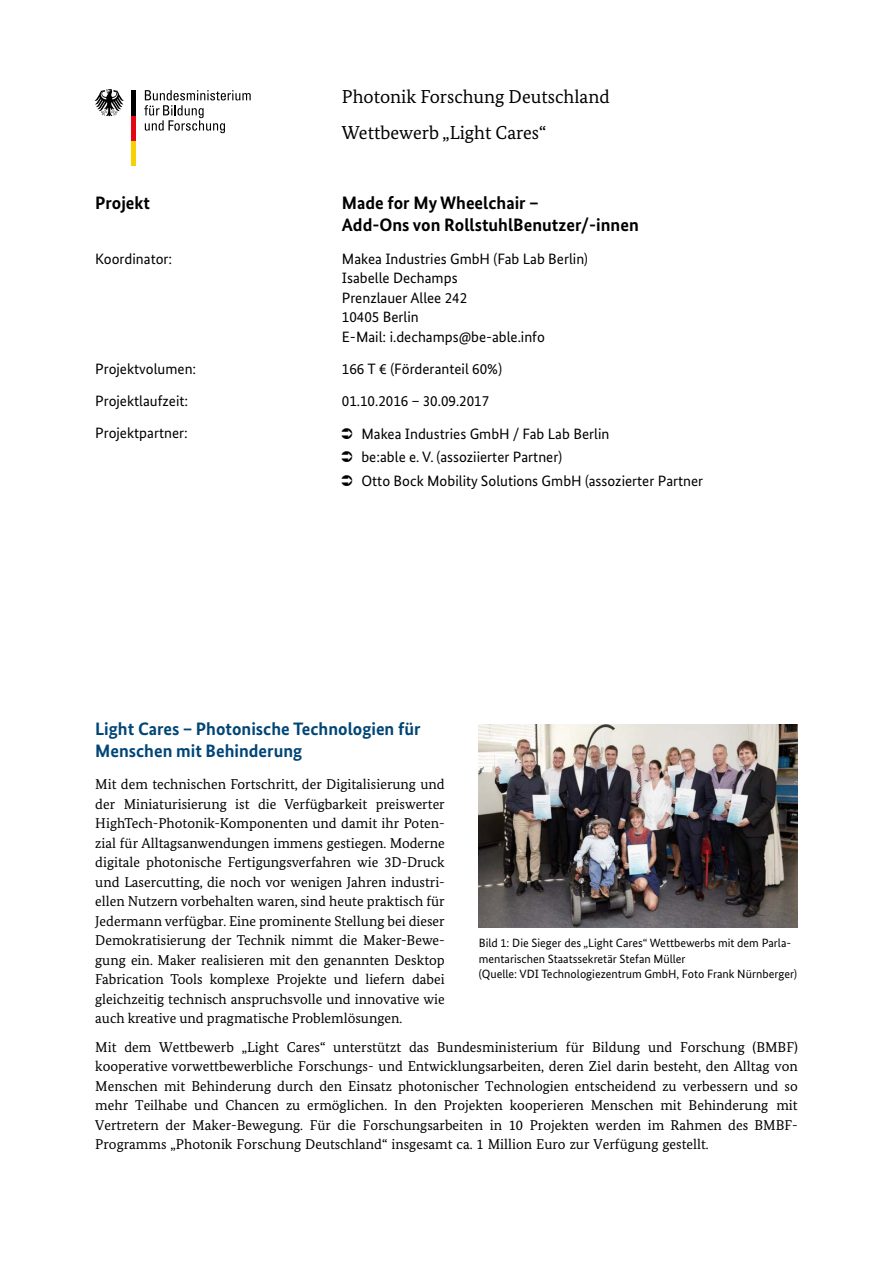
<style>
.page{position:relative;width:893px;height:1263px;background:#fff}
.page>*{position:absolute;margin:0;border:0;box-sizing:border-box;transform-origin:0 0}
.t1{font:18.75px "Bundes Serif";color:#000}
.t2{font:700 18px "Bundes Sans";color:#000}
.t3{font:700 18px/21.6px "Bundes Sans";color:#004577}
.P_Adresse{font:15px "Bundes Sans";color:#000}
.P_Adresse_ff{font:15px "Bundes Sans";color:#000}
.t4{font:14.25px/19.5px "Bundes Serif";color:#000;text-align:justify}
.t5{font:12px/15.8px "Bundes Sans";color:#000}
</style>
<div class="page">
<svg style="left:144px;top:90px;width:107px;height:43px"></svg>
<div style="left:131px;top:141px;width:5px;height:25px;background:#f8d200"></div>
<div style="left:131px;top:115px;width:5px;height:26px;background:#e30613"></div>
<div style="left:131px;top:90px;width:5px;height:25px;background:#000"></div>
<svg style="left:95px;top:89px;width:29px;height:27px"></svg>
<img style="left:479px;top:724px;width:319px;height:203px">
<h1 class="t1" style="left:342px;top:85px;width:269px">Photonik Forschung Deutschland</h1>
<h1 class="t1" style="left:342px;top:121px;width:206px">Wettbewerb „Light Cares“</h1>
<h2 class="t2" style="left:95px;top:192px;width:56px">Projekt</h2>
<h2 class="t2" style="left:342px;top:192px;width:198px">Made for My Wheelchair –</h2>
<h2 class="t2" style="left:342px;top:214px;width:298px">Add-Ons von RollstuhlBenutzer/-innen</h2>
<p class="P_Adresse" style="left:95px;top:249px;width:79px">Koordinator:</p>
<p class="P_Adresse" style="left:342px;top:249px;width:248px">Makea Industries GmbH (Fab Lab Berlin)</p>
<p class="P_Adresse_ff" style="left:342px;top:269px;width:117px">Isabelle Dechamps</p>
<p class="P_Adresse_ff" style="left:342px;top:288px;width:127px">Prenzlauer Allee 242</p>
<p class="P_Adresse_ff" style="left:342px;top:308px;width:78px">10405 Berlin</p>
<p class="P_Adresse_ff" style="left:342px;top:327px;width:204px">E-Mail: i.dechamps@be-able.info</p>
<p class="P_Adresse" style="left:95px;top:360px;width:103px">Projektvolumen:</p>
<p class="P_Adresse" style="left:342px;top:360px;width:162px">166 T € (Förderanteil 60%)</p>
<p class="P_Adresse" style="left:95px;top:392px;width:94px">Projektlaufzeit:</p>
<p class="P_Adresse" style="left:342px;top:392px;width:149px">01.10.2016 – 30.09.2017</p>
<p class="P_Adresse" style="left:95px;top:424px;width:94px">Projektpartner:</p>
<p class="P_Adresse" style="left:361px;top:424px;width:249px">Makea Industries GmbH / Fab Lab Berlin</p>
<p class="P_Adresse" style="left:361px;top:448px;width:202px">be:able e. V. (assoziierter Partner)</p>
<p class="P_Adresse" style="left:361px;top:472px;width:343px">Otto Bock Mobility Solutions GmbH (assozierter Partner</p>
<h3 class="t3" style="left:95px;top:718px;width:327px">Light Cares – Photonische Technologien für<br>Menschen mit Behinderung</h3>
<p class="t4" style="left:95px;top:774px;width:351px">Mit dem technischen Fortschritt, der Digitalisierung und der Miniaturisierung ist die Verfügbarkeit preiswerter HighTech-Photonik-Komponenten und damit ihr Poten&shy;zial für Alltagsanwendungen immens gestiegen. Moderne digitale photonische Fertigungsverfahren wie 3D-Druck und Lasercutting, die noch vor wenigen Jahren industri&shy;ellen Nutzern vorbehalten waren, sind heute praktisch für Jedermann verfügbar. Eine prominente Stellung bei dieser Demokratisierung der Technik nimmt die Maker-Bewe&shy;gung ein. Maker realisieren mit den genannten Desktop Fabrication Tools komplexe Projekte und liefern dabei gleichzeitig technisch anspruchsvolle und innovative wie auch kreative und pragmatische Problemlösungen.</p>
<p class="t4" style="left:95px;top:1037px;width:704px">Mit dem Wettbewerb „Light Cares“ unterstützt das Bundesministerium für Bildung und Forschung (BMBF) kooperative vorwettbewerbliche Forschungs- und Entwicklungsarbeiten, deren Ziel darin besteht, den Alltag von Menschen mit Behinderung durch den Einsatz photonischer Technologien entscheidend zu verbessern und so mehr Teilhabe und Chancen zu ermöglichen. In den Projekten kooperieren Menschen mit Behinderung mit Vertretern der Maker-Bewegung. Für die Forschungsarbeiten in 10 Projekten werden im Rahmen des BMBF-Programms „Photonik Forschung Deutschland“ insgesamt ca. 1 Million Euro zur Verfügung gestellt.</p>
<p class="t5" style="left:479px;top:935px;width:320px">Bild 1: Die Sieger des „Light Cares“ Wettbewerbs mit dem Parla&shy;mentarischen Staatssekretär Stefan Müller<br>(Quelle: VDI Technologiezentrum GmbH, Foto Frank Nürnberger)</p>
</div>
